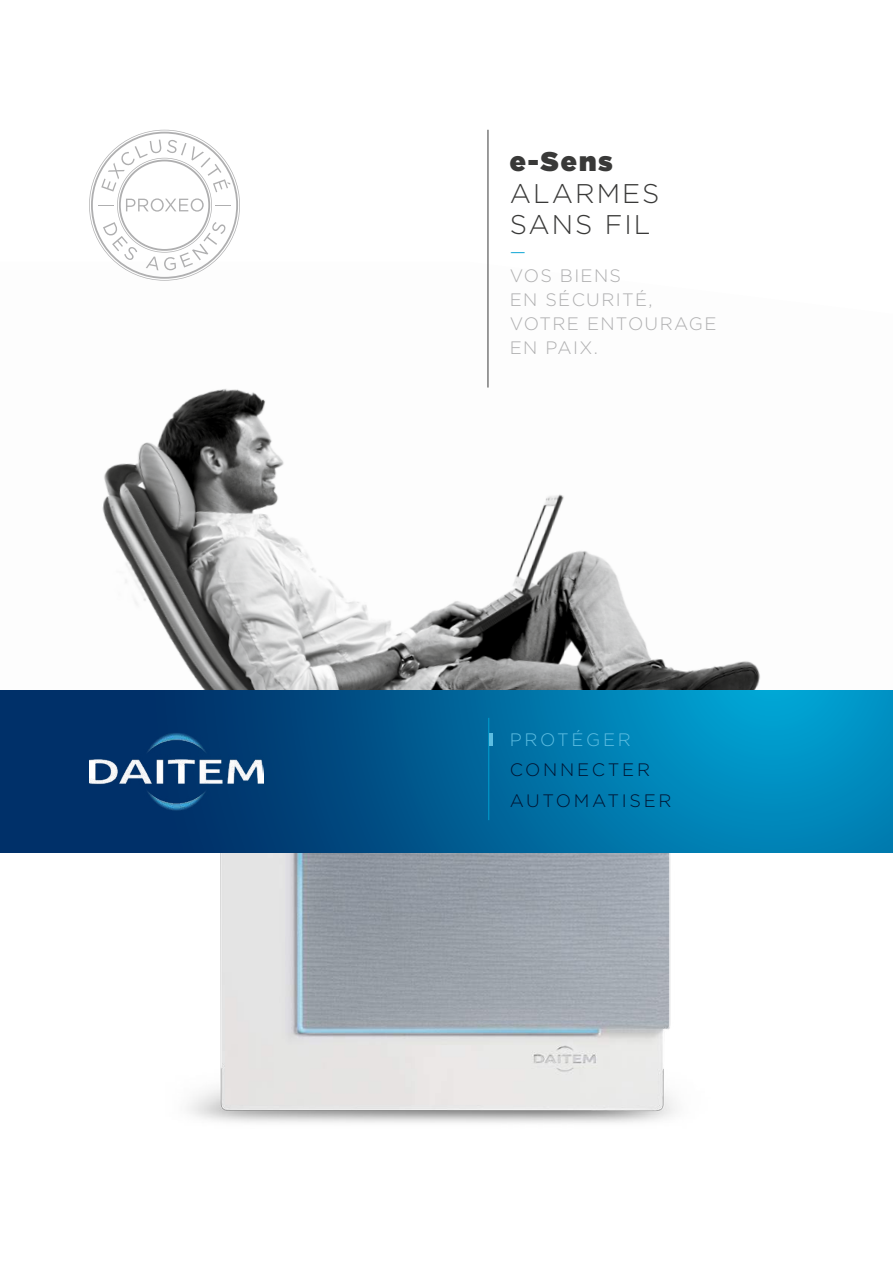
<style>
.page{position:relative;width:893px;height:1263px;background:#fff}
.page>*{position:absolute;margin:0;border:0;box-sizing:border-box;transform-origin:0 0}
.t1{font:300 27px/31.5px "Gotham HTF";letter-spacing:.075em;color:#393938}
.t2{font:900 27px "Gotham HTF";color:#393938}
.t3{font:300 18px/24px "Gotham HTF";letter-spacing:.075em;color:#afafb0}
.t4{font:300 18px/30.8px "Gotham HTF";letter-spacing:.15em;color:#001432}
.t5{font:300 18px "Gotham HTF";letter-spacing:.15em;color:#5dbde1}
.t6{font:300 18px "Gotham HTF";color:#00a1d2}
</style>
<div class="page">
<img style="left:188px;top:853px;width:487px;height:270px">
<img style="left:102px;top:262px;width:658px;height:428px">
<hr style="left:488px;top:130px;width:1px;height:257px;background:#393938">
<svg style="left:89px;top:130px;width:151px;height:151px"></svg>
<svg style="left:0;top:690px;width:893px;height:163px;background:#006499"></svg>
<img style="left:89px;top:731px;width:174px;height:81px">
<hr style="left:488px;top:718px;width:1px;height:102px;background:#00a1d2">
<svg style="left:489px;top:733px;width:3px;height:13px"></svg>
<h1 class="t2" style="left:510px;top:146px;width:104px">e-Sens</h1>
<h1 class="t1" style="left:510px;top:177px;width:151px">ALARMES<br>SANS FIL</h1>
<p class="t6" style="left:510px;top:242px;width:18px">—</p>
<p class="t3" style="left:510px;top:264px;width:208px">VOS BIENS<br>EN SÉCURITÉ,<br>VOTRE ENTOURAGE<br>EN PAIX.</p>
<p class="t5" style="left:510px;top:729px;width:123px">PROTÉGER</p>
<p class="t4" style="left:510px;top:754px;width:163px">CONNECTER<br>AUTOMATISER</p>
</div>
